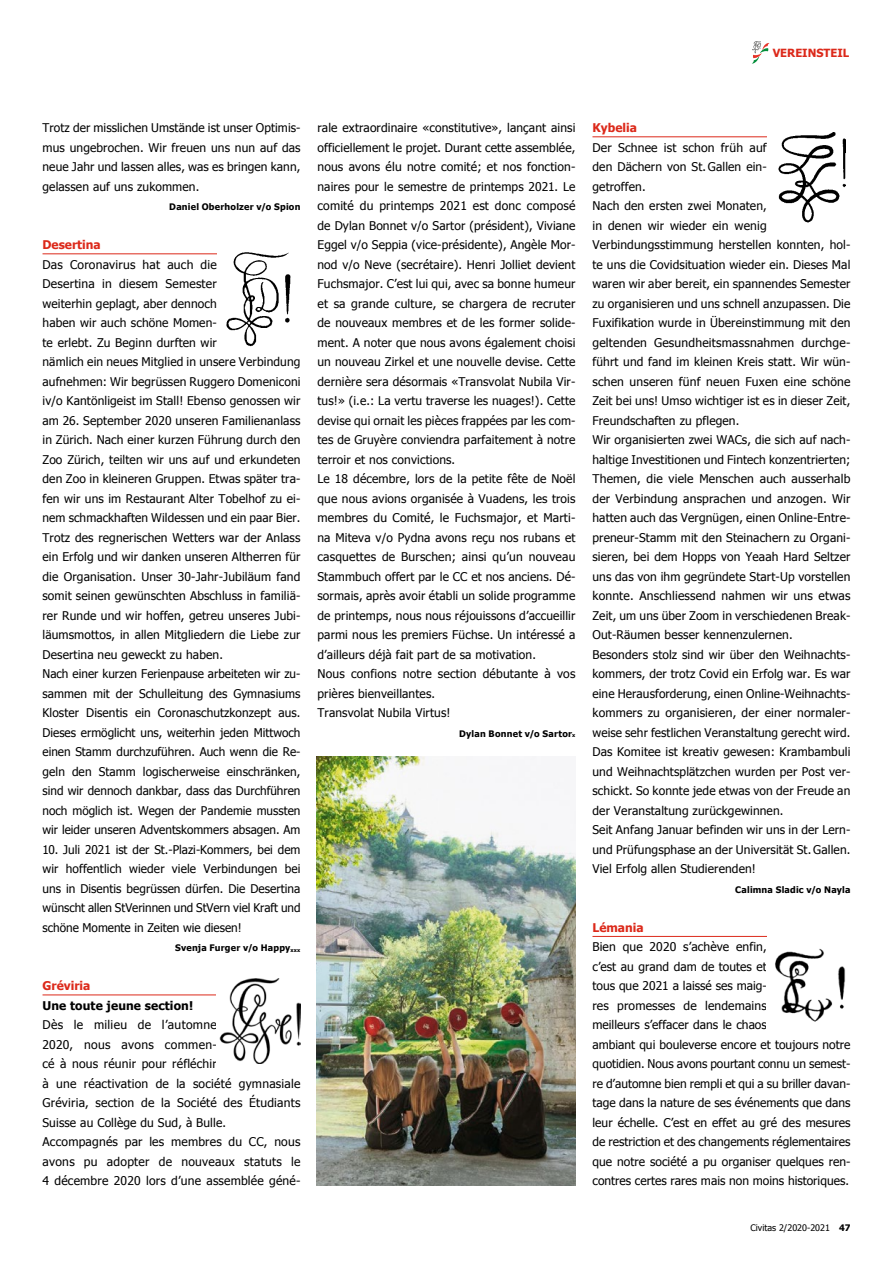
<style>
.page{position:relative;width:893px;height:1263px;background:#fff}
.page>*{position:absolute;margin:0;border:0;box-sizing:border-box;transform-origin:0 0}
.t1{font:12px/19.5px "Tahoma";letter-spacing:.01em;color:#000}
.t2{font:700 12px "Tahoma";color:#dc291a}
.t3{font:700 12px "Tahoma";letter-spacing:.01em;color:#000}
.t4{font:700 11.25px "Tahoma";color:#dc291a}
.t5{font:700 9px "Tahoma";letter-spacing:.025em;color:#000}
.t6{font:9px "Tahoma";color:#000}
.s1{font-size:5.25px}
.s2{font-weight:700}
</style>
<div class="page">
<svg style="left:752px;top:41px;width:17px;height:23px"></svg>
<hr style="left:43px;top:253px;width:257px;height:1px;background:#dc291a">
<hr style="left:43px;top:994px;width:257px;height:1px;background:#dc291a">
<hr style="left:592px;top:136px;width:258px;height:1px;background:#dc291a">
<hr style="left:592px;top:936px;width:258px;height:1px;background:#dc291a">
<div style="left:217px;top:240px;width:83px;height:107px;background:#fff"></div>
<img style="left:226px;top:252px;width:65px;height:95px">
<img style="left:217px;top:979px;width:83px;height:84px">
<div style="left:767px;top:123px;width:83px;height:107px;background:#fff"></div>
<img style="left:778px;top:132px;width:67px;height:91px">
<div style="left:767px;top:923px;width:83px;height:106px;background:#fff"></div>
<img style="left:775px;top:948px;width:71px;height:74px">
<img style="left:316px;top:756px;width:259px;height:429px">
<p class="t4" style="left:773px;top:45px;width:78px">VEREINSTEIL</p>
<p class="t1" style="left:43px;top:118px;width:260px;text-align:justify">Trotz der misslichen Umstände ist unser Optimis&shy;mus ungebrochen. Wir freuen uns nun auf das neue Jahr und lassen alles, was es bringen kann, gelassen auf uns zukommen.</p>
<p class="t5" style="left:169px;top:201px;width:133px">Daniel Oberholzer v/o Spion</p>
<p class="t2" style="left:43px;top:236px;width:60px">Desertina</p>
<p class="t1" style="left:43px;top:254px;width:259px">Das Coronavirus hat auch die<br>Desertina in diesem Semester<br>weiterhin geplagt, aber dennoch<br>haben wir auch schöne Momen-<br>te erlebt. Zu Beginn durften wir<br>nämlich ein neues Mitglied in unsere Verbindung aufnehmen: Wir begrüssen Ruggero Domeniconi iv/o Kantönligeist im Stall! Ebenso genossen wir am 26. September 2020 unseren Familienanlass in Zürich. Nach einer kurzen Führung durch den Zoo Zürich, teilten wir uns auf und erkundeten den Zoo in kleineren Gruppen. Etwas später tra&shy;fen wir uns im Restaurant Alter Tobelhof zu ei&shy;nem schmackhaften Wildessen und ein paar Bier.<br>Trotz des regnerischen Wetters war der Anlass ein Erfolg und wir danken unseren Altherren für die Organisation. Unser 30-Jahr-Jubiläum fand somit seinen gewünschten Abschluss in familiä&shy;rer Runde und wir hoffen, getreu unseres Jubi&shy;läumsmottos, in allen Mitgliedern die Liebe zur Desertina neu geweckt zu haben.<br>Nach einer kurzen Ferienpause arbeiteten wir zu&shy;sammen mit der Schulleitung des Gymnasiums Kloster Disentis ein Coronaschutzkonzept aus.<br>Dieses ermöglicht uns, weiterhin jeden Mittwoch einen Stamm durchzuführen. Auch wenn die Re&shy;geln den Stamm logischerweise einschränken, sind wir dennoch dankbar, dass das Durchführen noch möglich ist. Wegen der Pandemie mussten wir leider unseren Adventskommers absagen. Am</p>
<p class="t1" style="left:43px;top:839px;width:259px;text-align:justify">10. Juli 2021 ist der St.-Plazi-Kommers, bei dem wir hoffentlich wieder viele Verbindungen bei uns in Disentis begrüssen dürfen. Die Desertina wünscht allen StVerinnen und StVern viel Kraft und schöne Momente in Zeiten wie diesen!</p>
<p class="t5" style="left:175px;top:942px;width:127px">Svenja Furger v/o Happy<span class="s1">xxx</span></p>
<p class="t2" style="left:43px;top:977px;width:49px">Gréviria</p>
<p class="t3" style="left:43px;top:997px;width:152px">Une toute jeune section!</p>
<p class="t1" style="left:43px;top:1015px;width:259px">Dès le milieu de l’automne<br>2020, nous avons commen-<br>cé à nous réunir pour réfléchir<br>à une réactivation de la société gymnasiale Gréviria, section de la Société des Étudiants Suisse au Collège du Sud, à Bulle.<br>Accompagnés par les membres du CC, nous avons pu adopter de nouveaux statuts le 4 décembre 2020 lors d’une assemblée géné-</p>
<p class="t1" style="left:317px;top:118px;width:259px">rale extraordinaire «constitutive», lançant ainsi officiellement le projet. Durant cette assemblée, nous avons élu notre comité; et nos fonction&shy;naires pour le semestre de printemps 2021. Le comité du printemps 2021 est donc composé de Dylan Bonnet v/o Sartor (président), Viviane Eggel v/o Seppia (vice-présidente), Angèle Mor&shy;nod v/o Neve (secrétaire). Henri Jolliet devient Fuchsmajor. C’est lui qui, avec sa bonne humeur et sa grande culture, se chargera de recruter de nouveaux membres et de les former solide&shy;ment. A noter que nous avons également choisi un nouveau Zirkel et une nouvelle devise. Cette dernière sera désormais «Transvolat Nubila Vir&shy;tus!» (i.e.: La vertu traverse les nuages!). Cette devise qui ornait les pièces frappées par les com&shy;tes de Gruyère conviendra parfaitement à notre terroir et nos convictions.<br>Le 18 décembre, lors de la petite fête de Noël que nous avions organisée à Vuadens, les trois membres du Comité, le Fuchsmajor, et Marti&shy;na Miteva v/o Pydna avons reçu nos rubans et casquettes de Burschen; ainsi qu’un nouveau Stammbuch offert par le CC et nos anciens. Dé&shy;sormais, après avoir établi un solide programme de printemps, nous nous réjouissons d’accueillir parmi nous les premiers Füchse. Un intéressé a d’ailleurs déjà fait part de sa motivation.<br>Nous confions notre section débutante à vos prières bienveillantes.<br>Transvolat Nubila Virtus!</p>
<p class="t5" style="left:459px;top:727px;width:118px">Dylan Bonnet v/o Sartor<span class="s1">x</span></p>
<p class="t2" style="left:592px;top:119px;width:46px">Kybelia</p>
<p class="t1" style="left:592px;top:137px;width:259px">Der Schnee ist schon früh auf<br>den Dächern von St.Gallen ein-<br>getroffen.<br>Nach den ersten zwei Monaten,<br>in denen wir wieder ein wenig Verbindungsstimmung herstellen konnten, hol&shy;te uns die Covidsituation wieder ein. Dieses Mal waren wir aber bereit, ein spannendes Semester zu organisieren und uns schnell anzupassen. Die Fuxifikation wurde in Übereinstimmung mit den geltenden Gesundheitsmassnahmen durchge&shy;führt und fand im kleinen Kreis statt. Wir wün&shy;schen unseren fünf neuen Fuxen eine schöne Zeit bei uns! Umso wichtiger ist es in dieser Zeit, Freundschaften zu pflegen.<br>Wir organisierten zwei WACs, die sich auf nach&shy;haltige Investitionen und Fintech konzentrierten; Themen, die viele Menschen auch ausserhalb der Verbindung ansprachen und anzogen. Wir hatten auch das Vergnügen, einen Online-Entre&shy;preneur-Stamm mit den Steinachern zu Organi&shy;sieren, bei dem Hopps von Yeaah Hard Seltzer uns das von ihm gegründete Start-Up vorstellen konnte. Anschliessend nahmen wir uns etwas Zeit, um uns über Zoom in verschiedenen Break-Out-Räumen besser kennenzulernen.<br>Besonders stolz sind wir über den Weihnachts&shy;kommers, der trotz Covid ein Erfolg war. Es war eine Herausforderung, einen Online-Weihnachts&shy;kommers zu organisieren, der einer normaler&shy;weise sehr festlichen Veranstaltung gerecht wird.<br>Das Komitee ist kreativ gewesen: Krambambuli und Weihnachtsplätzchen wurden per Post ver&shy;schickt. So konnte jede etwas von der Freude an der Veranstaltung zurückgewinnen.<br>Seit Anfang Januar befinden wir uns in der Lern&shy;und Prüfungsphase an der Universität St. Gallen.<br>Viel Erfolg allen Studierenden!</p>
<p class="t5" style="left:735px;top:883px;width:117px">Calimna Sladic v/o Nayla</p>
<p class="t2" style="left:592px;top:919px;width:53px">Lémania</p>
<p class="t1" style="left:592px;top:937px;width:259px">Bien que 2020 s’achève enfin,<br>c’est au grand dam de toutes et<br>tous que 2021 a laissé ses maig-<br>res promesses de lendemains<br>meilleurs s’effacer dans le chaos<br>ambiant qui bouleverse encore et toujours notre quotidien. Nous avons pourtant connu un semest&shy;re d’automne bien rempli et qui a su briller davan&shy;tage dans la nature de ses événements que dans leur échelle. C’est en effet au gré des mesures de restriction et des changements réglementaires que notre société a pu organiser quelques ren&shy;contres certes rares mais non moins historiques.</p>
<p class="t6" style="left:750px;top:1222px;width:101px">Civitas 2/2020-2021 <span class="s2">47</span></p>
</div>
